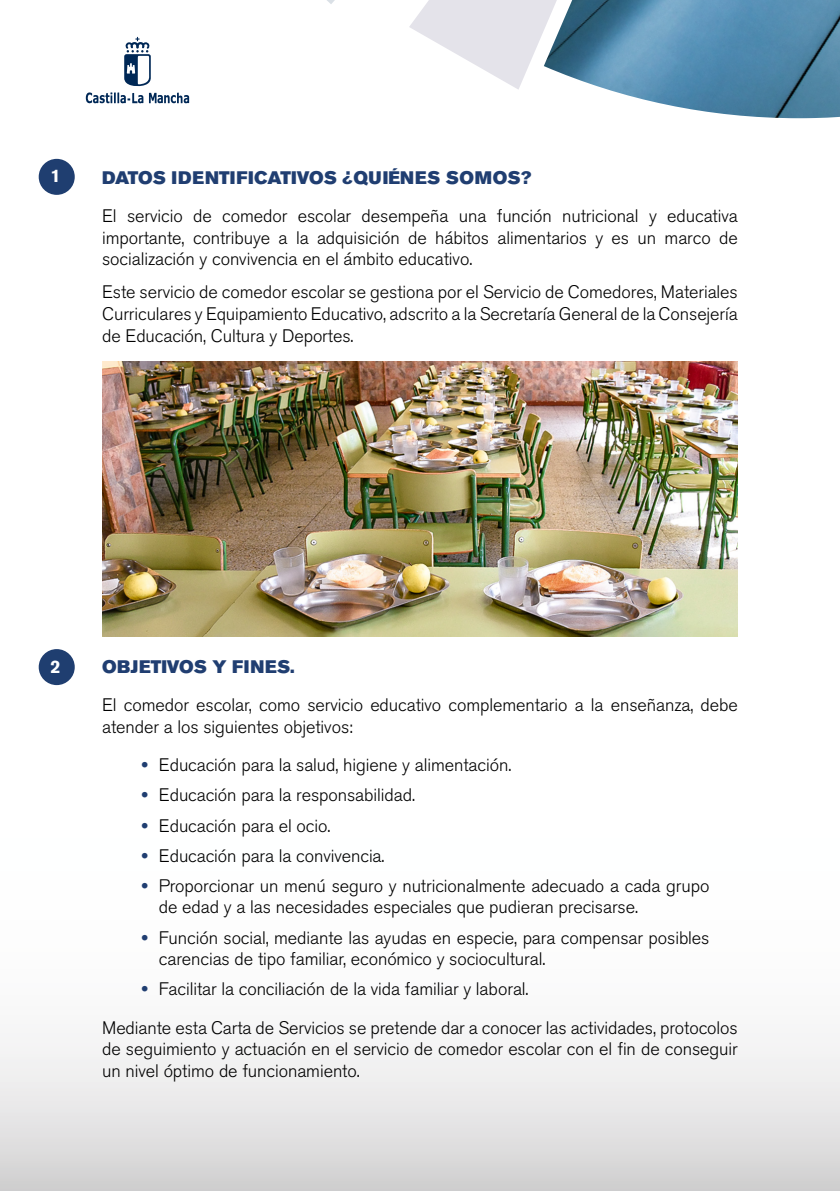
<style>
.page{position:relative;width:840px;height:1191px;background:#fff}
.page>*{position:absolute;margin:0;border:0;box-sizing:border-box;transform-origin:0 0}
.t1{font:300 18px/21.6px "Akzidenz Grotesk BE";letter-spacing:-.005em;color:#000}
.t2{font:18px "Akzidenz Grotesk BE Super";letter-spacing:.01em;color:#203e71}
.t3{font:700 18px "Akzidenz Grotesk BE";color:#fff}
.s1{font-weight:700;color:#203e71}
</style>
<div class="page">
<svg style="left:149px;top:93px;width:40px;height:11px"></svg>
<svg style="left:124px;top:37px;width:27px;height:49px"></svg>
<svg style="left:86px;top:92px;width:57px;height:12px"></svg>
<img style="left:562px;top:0;width:277px;height:118px">
<img style="left:409px;top:0;width:153px;height:90px">
<svg style="left:327px;top:0;width:8px;height:4px"></svg>
<div style="left:39px;top:649px;width:36px;height:36px;background:#1f3e70;border-radius:50%"></div>
<div style="left:39px;top:159px;width:36px;height:36px;background:#1f3e70;border-radius:50%"></div>
<img style="left:102px;top:361px;width:635px;height:275px">
<p class="t3" style="left:51px;top:166px;width:12px">1</p>
<p class="t2" style="left:102px;top:167px;width:430px">DATOS IDENTIFICATIVOS ¿QUIÉNES SOMOS?</p>
<p class="t1" style="left:102px;top:206px;width:637px;text-align:justify">El servicio de comedor escolar desempeña una función nutricional y educativa importante, contribuye a la adquisición de hábitos alimentarios y es un marco de socialización y convivencia en el ámbito educativo.</p>
<p class="t1" style="left:102px;top:282px;width:636px;text-align:justify">Este servicio de comedor escolar se gestiona por el Servicio de Comedores, Materiales Curriculares y Equipamiento Educativo, adscrito a la Secretaría General de la Consejería de Educación, Cultura y Deportes.</p>
<p class="t3" style="left:51px;top:656px;width:12px">2</p>
<p class="t2" style="left:102px;top:656px;width:194px">OBJETIVOS Y FINES.</p>
<p class="t1" style="left:102px;top:694px;width:637px">El comedor escolar, como servicio educativo complementario a la enseñanza, debe atender a los siguientes objetivos:</p>
<p class="t1" style="left:142px;top:754px;width:371px"><span class="s1">•</span> Educación para la salud, higiene y alimentación.</p>
<p class="t1" style="left:142px;top:785px;width:274px"><span class="s1">•</span> Educación para la responsabilidad.</p>
<p class="t1" style="left:142px;top:815px;width:190px"><span class="s1">•</span> Educación para el ocio.</p>
<p class="t1" style="left:142px;top:845px;width:244px"><span class="s1">•</span> Educación para la convivencia.</p>
<p class="t1" style="left:159px;top:875px;width:551px;text-indent:-17px"><span class="s1">•</span> Proporcionar un menú seguro y nutricionalmente adecuado a cada grupo de edad y a las necesidades especiales que pudieran precisarse.</p>
<p class="t1" style="left:159px;top:927px;width:551px;text-indent:-17px"><span class="s1">•</span> Función social, mediante las ayudas en especie, para compensar posibles carencias de tipo familiar, económico y sociocultural.</p>
<p class="t1" style="left:102px;top:970px;width:636px;line-height:38.6px;text-indent:40px"><span class="s1">•</span> Facilitar la conciliación de la vida familiar y laboral.<br>Mediante esta Carta de Servicios se pretende dar a conocer las actividades, protocolos</p>
<p class="t1" style="left:102px;top:1038px;width:636px">de seguimiento y actuación en el servicio de comedor escolar con el fin de conseguir un nivel óptimo de funcionamiento.</p>
</div>
